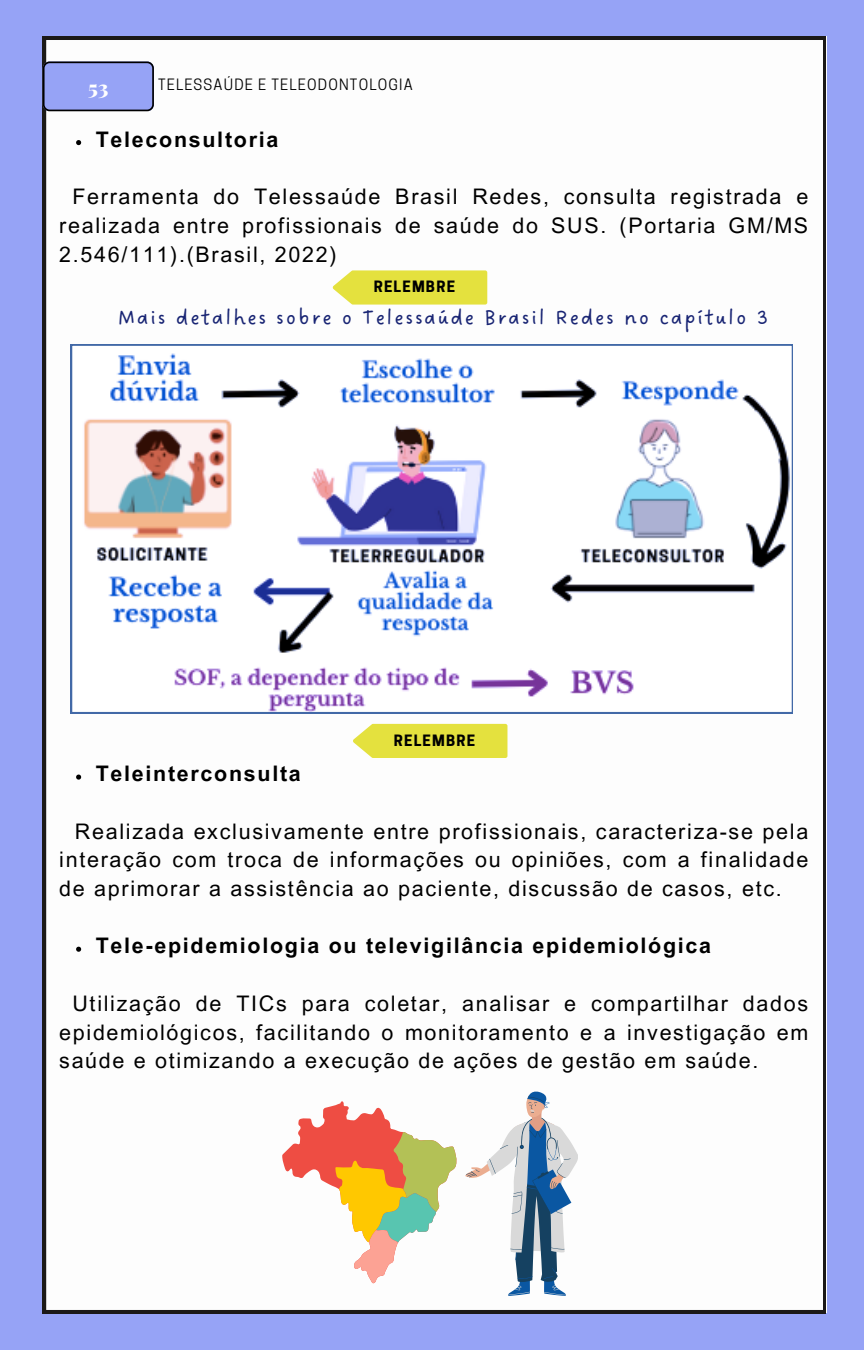
<style>
.page{position:relative;width:864px;height:1350px;background:#96a3f6}
.page>*{position:absolute;margin:0;border:0;box-sizing:border-box;transform-origin:0 0}
.t1{font:22.05px "DO Sans Regular";letter-spacing:.08em;color:#192574}
.t2{font:21.38px/28.8px "Arial MT Pro";letter-spacing:.08em;color:#000;text-align:justify}
.t3{font:700 21.38px "Arial MT Pro";letter-spacing:.08em;color:#000}
.t4{font:900 20.03px "Playfair Display";color:#fff}
.t5{font:14.62px "Cooper Hewitt";letter-spacing:.08em;color:#000}
.t6{font:700 14.62px "Cooper Hewitt";letter-spacing:.08em;color:#000}
</style>
<div class="page">
<div style="left:43px;top:37px;width:783px;height:1276px;background:#fdfdfd"></div>
<svg style="left:43px;top:61px;width:111px;height:50px"></svg>
<svg style="left:76px;top:140px;width:5px;height:5px"></svg>
<svg style="left:76px;top:775px;width:5px;height:5px"></svg>
<svg style="left:76px;top:947px;width:5px;height:5px"></svg>
<svg style="left:333px;top:270px;width:154px;height:34px;background:#e5e24b"></svg>
<svg style="left:71px;top:344px;width:722px;height:370px;background:#e1e1eb"></svg>
<div style="left:353px;top:724px;width:154px;height:34px;background:#e4e13e"></div>
<svg style="left:282px;top:1101px;width:176px;height:183px;background:#ebc9ab"></svg>
<svg style="left:465px;top:1089px;width:113px;height:207px;background:#c6d0da"></svg>
<p class="t5" style="left:158px;top:79px;width:256px">TELESSAÚDE E TELEODONTOLOGIA</p>
<p class="t4" style="left:88px;top:74px;width:22px">53</p>
<p class="t3" style="left:96px;top:131px;width:184px">Teleconsultoria</p>
<p class="t2" style="left:59px;top:185px;width:751px;text-indent:13px">Ferramenta do Telessaúde Brasil Redes, consulta registrada e realizada entre profissionais de saúde do SUS. (Portaria GM/MS 2.546/111).(Brasil, 2022)</p>
<p class="t6" style="left:374px;top:281px;width:83px">RELEMBRE</p>
<p class="t1" style="left:118px;top:305px;width:652px">Mais detalhes sobre o Telessaúde Brasil Redes no capítulo 3</p>
<p class="t3" style="left:96px;top:766px;width:207px">Teleinterconsulta</p>
<p class="t6" style="left:394px;top:735px;width:83px">RELEMBRE</p>
<p class="t2" style="left:59px;top:819px;width:751px;text-indent:16px">Realizada exclusivamente entre profissionais, caracteriza-se pela interação com troca de informações ou opiniões, com a finalidade de aprimorar a assistência ao paciente, discussão de casos, etc.</p>
<p class="t3" style="left:96px;top:938px;width:617px">Tele-epidemiologia ou televigilância epidemiológica</p>
<p class="t2" style="left:59px;top:992px;width:751px;text-indent:13px">Utilização de TICs para coletar, analisar e compartilhar dados epidemiológicos, facilitando o monitoramento e a investigação em saúde e otimizando a execução de ações de gestão em saúde.</p>
</div>
